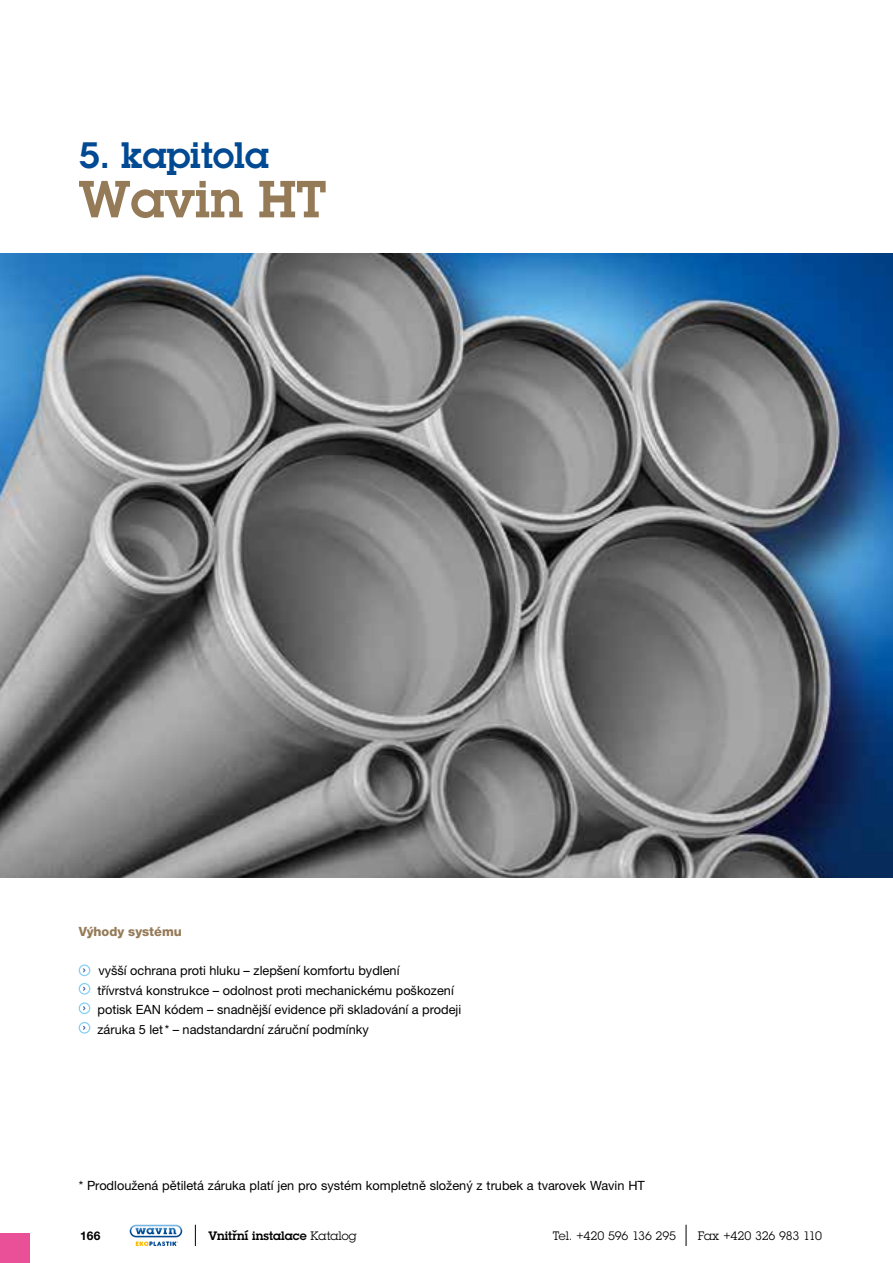
<style>
.page{position:relative;width:893px;height:1263px;background:#fff}
.page>*{position:absolute;margin:0;border:0;box-sizing:border-box;transform-origin:0 0}
.t1{font:600 51px "Lubalin Graphfor Wavin";color:#957a58}
.t2{font:600 36px "Lubalin Graphfor Wavin";color:#004993}
.t3{font:12.75px/19.5px "Helvetica Neue CE";color:#000}
.t4{font:800 12.75px "Helvetica Neue CE";color:#957a58}
.t5{font:12px "Lubalin Graphfor Wavin";letter-spacing:-.02em;color:#000}
.t6{font:600 12px "Lubalin Graphfor Wavin";letter-spacing:.005em;color:#000}
.t7{font:700 12px "Helvetica Neue CE";color:#000}
.s1{font-weight:400}
</style>
<div class="page">
<svg style="left:130px;top:1225px;width:52px;height:21px"></svg>
<svg style="left:195px;top:1225px;width:1px;height:21px"></svg>
<svg style="left:686px;top:1225px;width:1px;height:21px"></svg>
<img style="left:0;top:254px;width:893px;height:624px">
<div style="left:79px;top:964px;width:11px;height:12px;border:1px solid #85d1f5;border-radius:50%"></div>
<div style="left:79px;top:983px;width:11px;height:12px;border:1px solid #85d1f5;border-radius:50%"></div>
<div style="left:79px;top:1002px;width:11px;height:12px;border:1px solid #85d1f5;border-radius:50%"></div>
<div style="left:79px;top:1022px;width:11px;height:12px;border:1px solid #85d1f5;border-radius:50%"></div>
<div style="left:0;top:1233px;width:30px;height:30px;background:#ea5097"></div>
<h2 class="t2" style="left:79px;top:131px;width:192px">5. kapitola</h2>
<h1 class="t1" style="left:79px;top:165px;width:249px">Wavin HT</h1>
<p class="t4" style="left:79px;top:924px;width:105px">Výhody systému</p>
<p class="t3" style="left:97px;top:961px;width:365px">vyšší ochrana proti hluku – zlepšení komfortu bydlení<br>třívrstvá konstrukce – odolnost proti mechanickému poškození potisk EAN kódem – snadnější evidence při skladování a prodeji záruka 5 let* – nadstandardní záruční podmínky</p>
<p class="t3" style="left:79px;top:1175px;width:568px">* Prodloužená pětiletá záruka platí jen pro systém kompletně složený z trubek a tvarovek Wavin HT</p>
<p class="t7" style="left:80px;top:1228px;width:22px">166</p>
<p class="t6" style="left:208px;top:1228px;width:150px">Vnitřní instalace <span class="s1">Katalog</span></p>
<p class="t5" style="left:553px;top:1228px;width:125px">Tel. +420 596 136 295</p>
<p class="t5" style="left:698px;top:1228px;width:126px">Fax +420 326 983 110</p>
</div>
